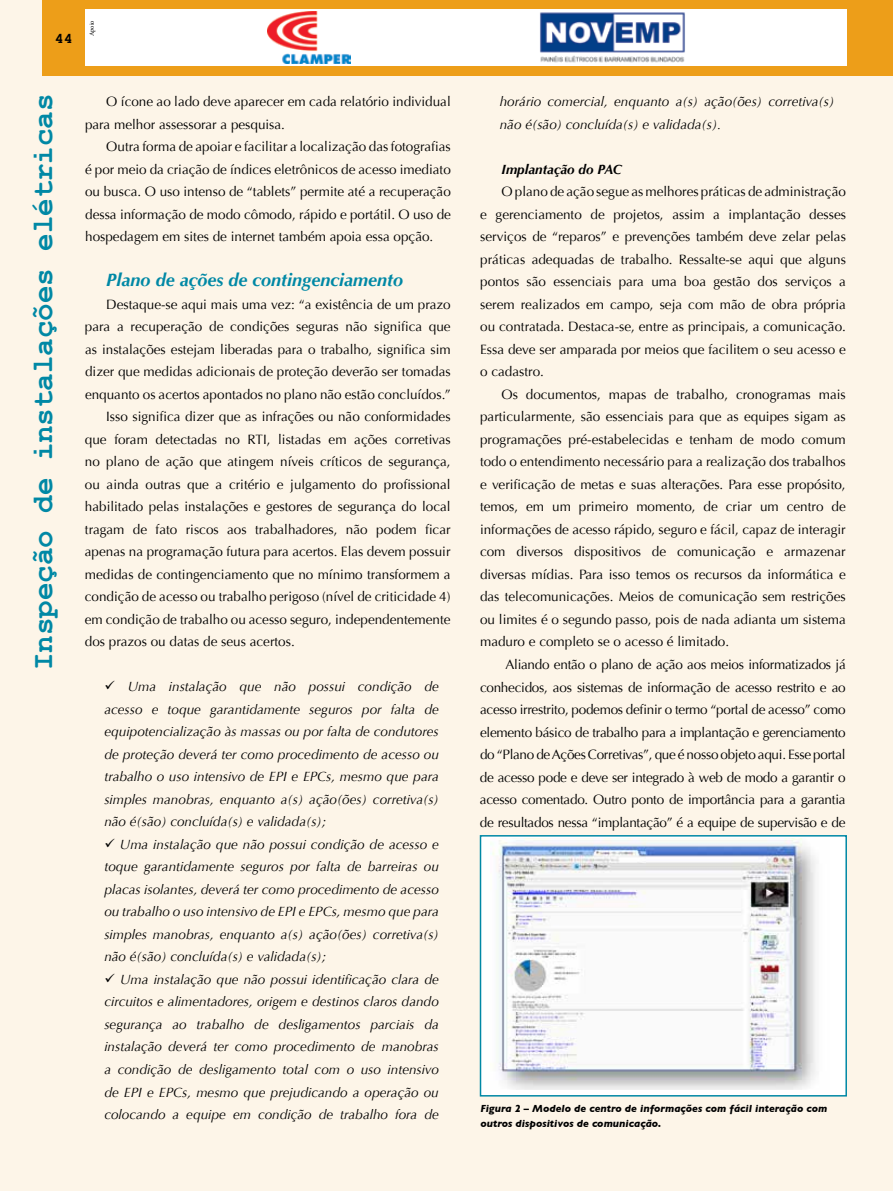
<style>
.page{position:relative;width:893px;height:1191px;background:#fdf5e8}
.page>*{position:absolute;margin:0;border:0;box-sizing:border-box;transform-origin:0 0}
.t1{font:700 30px "Courier New";color:#0088a5}
.t2{font:italic 700 18px "Optima";color:#0088a5}
.t3{font:700 15px "Courier New";color:#000}
.t4{font:13.5px/22.5px "Optima";color:#000;text-align:justify}
.t5{font:italic 13.5px/22.5px "Optima";color:#000;text-align:justify}
.t6{font:italic 700 13.5px "Optima";color:#000}
.t7{font:italic 700 10.5px/15px "Gill Sans";color:#000}
.t8{font:6.3px "Minion Pro";letter-spacing:-.005em;color:#000}
</style>
<div class="page">
<div style="left:43px;top:0;width:850px;height:76px;background:#ed9e19"></div>
<div style="left:85px;top:9px;width:761px;height:57px;background:#fff"></div>
<img style="left:268px;top:11px;width:82px;height:52px">
<img style="left:540px;top:12px;width:145px;height:51px">
<div style="left:480px;top:835px;width:367px;height:261px;background:#fff;border:2px solid #0088a5"></div>
<img style="left:490px;top:838px;width:326px;height:251px">
<p class="t3" style="left:55px;top:29px;width:19px">44</p>
<p class="t8" style="left:88px;top:36px;width:17px;rotate:-90deg">Apoio</p>
<h1 class="t1" style="left:24px;top:670px;width:578px;rotate:-90deg">Inspeção de instalações elétricas</h1>
<p class="t4" style="left:85px;top:90px;width:367px;text-indent:21px">O ícone ao lado deve aparecer em cada relatório individual para melhor assessorar a pesquisa.</p>
<p class="t4" style="left:85px;top:135px;width:367px;text-indent:21px">Outra forma de apoiar e facilitar a localização das fotografias é por meio da criação de índices eletrônicos de acesso imediato ou busca. O uso intenso de “tablets” permite até a recuperação dessa informação de modo cômodo, rápido e portátil. O uso de hospedagem em sites de internet também apoia essa opção.</p>
<h2 class="t2" style="left:106px;top:269px;width:298px">Plano de ações de contingenciamento</h2>
<p class="t4" style="left:106px;top:293px;width:346px">Destaque-se aqui mais uma vez: “a existência de um prazo</p>
<p class="t4" style="left:85px;top:315px;width:367px">para a recuperação de condições seguras não significa que</p>
<p class="t4" style="left:85px;top:338px;width:367px">as instalações estejam liberadas para o trabalho, significa sim</p>
<p class="t4" style="left:85px;top:360px;width:367px">dizer que medidas adicionais de proteção deverão ser tomadas</p>
<p class="t4" style="left:85px;top:383px;width:367px">enquanto os acertos apontados no plano não estão concluídos.”</p>
<p class="t4" style="left:106px;top:405px;width:346px">Isso significa dizer que as infrações ou não conformidades</p>
<p class="t4" style="left:85px;top:428px;width:367px">que foram detectadas no RTI, listadas em ações corretivas</p>
<p class="t4" style="left:85px;top:450px;width:367px">no plano de ação que atingem níveis críticos de segurança,</p>
<p class="t4" style="left:85px;top:473px;width:367px">ou ainda outras que a critério e julgamento do profissional</p>
<p class="t4" style="left:85px;top:495px;width:367px">habilitado pelas instalações e gestores de segurança do local</p>
<p class="t4" style="left:85px;top:518px;width:367px">tragam de fato riscos aos trabalhadores, não podem ficar</p>
<p class="t4" style="left:85px;top:540px;width:367px">apenas na programação futura para acertos. Elas devem possuir</p>
<p class="t4" style="left:85px;top:563px;width:367px">medidas de contingenciamento que no mínimo transformem a</p>
<p class="t4" style="left:85px;top:585px;width:367px">condição de acesso ou trabalho perigoso (nível de criticidade 4)</p>
<p class="t4" style="left:85px;top:608px;width:367px">em condição de trabalho ou acesso seguro, independentemente</p>
<p class="t4" style="left:85px;top:630px;width:211px">dos prazos ou datas de seus acertos.</p>
<p class="t5" style="left:104px;top:675px;width:336px">✓ Uma instalação que não possui condição de acesso e toque garantidamente seguros por falta de equipotencialização às massas ou por falta de condutores de proteção deverá ter como procedimento de acesso ou trabalho o uso intensivo de EPI e EPCs, mesmo que para simples manobras, enquanto a(s) ação(ões) corretiva(s) não é(são) concluída(s) e validada(s);</p>
<p class="t5" style="left:104px;top:833px;width:336px">✓ Uma instalação que não possui condição de acesso e toque garantidamente seguros por falta de barreiras ou placas isolantes, deverá ter como procedimento de acesso ou trabalho o uso intensivo de EPI e EPCs, mesmo que para simples manobras, enquanto a(s) ação(ões) corretiva(s) não é(são) concluída(s) e validada(s);</p>
<p class="t5" style="left:104px;top:968px;width:336px">✓ Uma instalação que não possui identificação clara de circuitos e alimentadores, origem e destinos claros dando segurança ao trabalho de desligamentos parciais da instalação deverá ter como procedimento de manobras a condição de desligamento total com o uso intensivo de EPI e EPCs, mesmo que prejudicando a operação ou colocando a equipe em condição de trabalho fora de</p>
<p class="t5" style="left:500px;top:90px;width:336px">horário comercial, enquanto a(s) ação(ões) corretiva(s) não é(são) concluída(s) e validada(s).</p>
<p class="t6" style="left:502px;top:161px;width:122px">Implantação do PAC</p>
<p class="t4" style="left:480px;top:181px;width:367px;text-indent:21px">O plano de ação segue as melhores práticas de administração e gerenciamento de projetos, assim a implantação desses serviços de “reparos” e prevenções também deve zelar pelas práticas adequadas de trabalho. Ressalte-se aqui que alguns pontos são essenciais para uma boa gestão dos serviços a serem realizados em campo, seja com mão de obra própria ou contratada. Destaca-se, entre as principais, a comunicação.<br>Essa deve ser amparada por meios que facilitem o seu acesso e o cadastro.</p>
<p class="t4" style="left:480px;top:383px;width:367px;text-indent:21px">Os documentos, mapas de trabalho, cronogramas mais particularmente, são essenciais para que as equipes sigam as programações pré-estabelecidas e tenham de modo comum todo o entendimento necessário para a realização dos trabalhos e verificação de metas e suas alterações. Para esse propósito, temos, em um primeiro momento, de criar um centro de informações de acesso rápido, seguro e fácil, capaz de interagir com diversos dispositivos de comunicação e armazenar diversas mídias. Para isso temos os recursos da informática e das telecomunicações. Meios de comunicação sem restrições ou limites é o segundo passo, pois de nada adianta um sistema maduro e completo se o acesso é limitado.</p>
<p class="t4" style="left:480px;top:653px;width:367px;text-indent:26px">Aliando então o plano de ação aos meios informatizados já conhecidos, aos sistemas de informação de acesso restrito e ao acesso irrestrito, podemos definir o termo “portal de acesso” como elemento básico de trabalho para a implantação e gerenciamento do “Plano deAções Corretivas”, que é nosso objeto aqui. Esse portal de acesso pode e deve ser integrado à web de modo a garantir o acesso comentado. Outro ponto de importância para a garantia de resultados nessa “implantação” é a equipe de supervisão e de</p>
<p class="t7" style="left:480px;top:1101px;width:348px">Figura 2 – Modelo de centro de informações com fácil interação com outros dispositivos de comunicação.</p>
</div>
